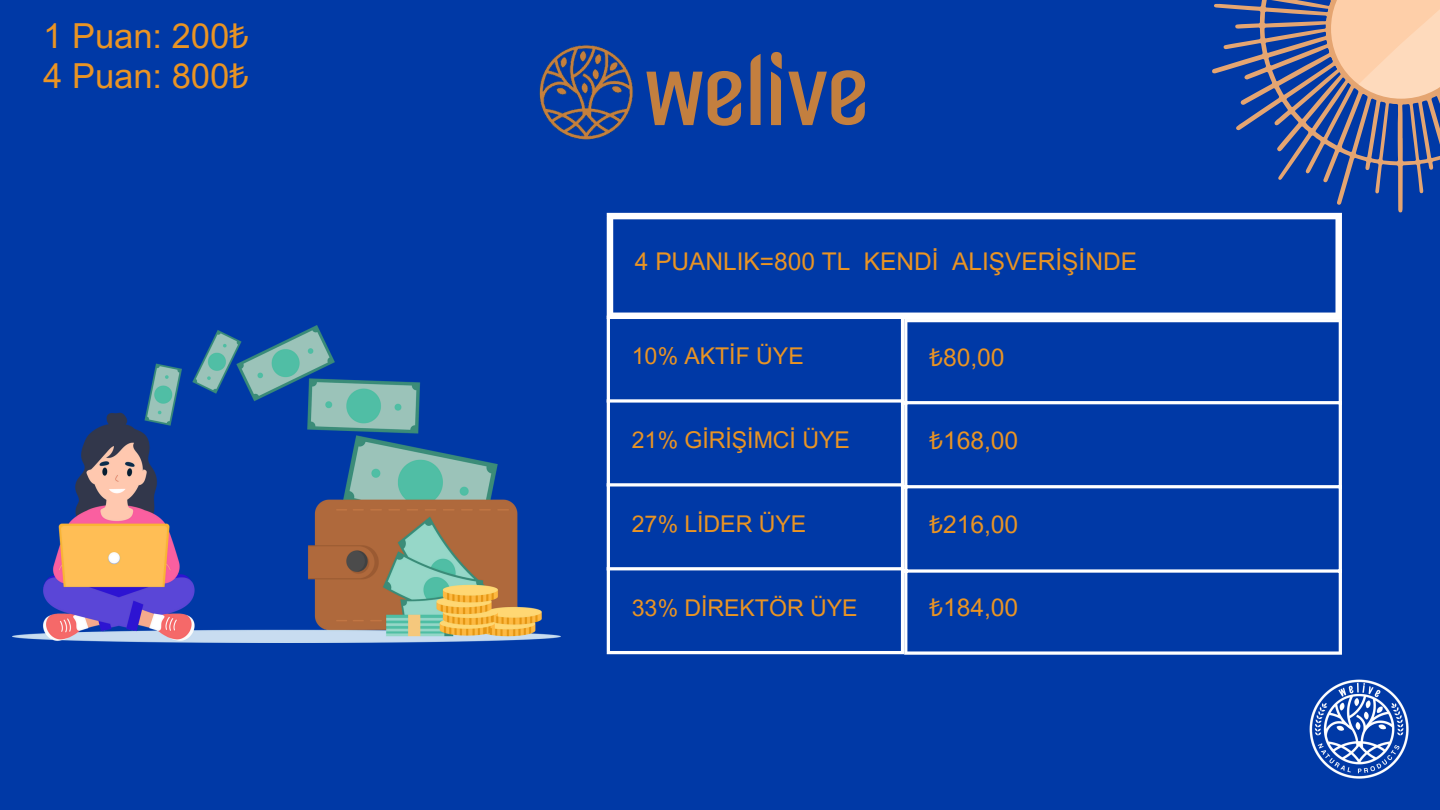
<style>
.page{position:relative;width:1440px;height:810px;background:#0039a6}
.page>*{position:absolute;margin:0;border:0;box-sizing:border-box;transform-origin:0 0}
.t1{font:34.5px "Arial MT Pro";color:#ea9423}
.t2{font:24.5px "Arial MT Pro";color:#ea9423}
.t3{font:23.1px "Arial MT Pro";color:#ea9423}
.s1{font-family:"Noto Sans"}
</style>
<div class="page">
<svg style="left:1212px;top:0;width:228px;height:213px"></svg>
<hr style="left:607px;top:319px;width:3px;height:332px;background:#fff">
<hr style="left:901px;top:319px;width:3px;height:332px;background:#fff">
<svg style="left:610px;top:399px;width:291px;height:4px"></svg>
<svg style="left:610px;top:483px;width:291px;height:4px"></svg>
<hr style="left:607px;top:567px;width:297px;height:3px;background:#fff">
<hr style="left:607px;top:651px;width:297px;height:3px;background:#fff">
<hr style="left:904px;top:322px;width:3px;height:329px;background:#fff">
<hr style="left:1339px;top:322px;width:3px;height:329px;background:#fff">
<hr style="left:904px;top:319px;width:438px;height:3px;background:#fff">
<hr style="left:904px;top:401px;width:438px;height:3px;background:#fff">
<hr style="left:904px;top:485px;width:438px;height:3px;background:#fff">
<svg style="left:907px;top:569px;width:432px;height:4px;background:#cfd9ee"></svg>
<svg style="left:904px;top:651px;width:438px;height:4px;background:#cfdaee"></svg>
<div style="left:607px;top:219px;width:6px;height:94px;background:#fff"></div>
<div style="left:1335px;top:219px;width:7px;height:94px;background:#fff"></div>
<div style="left:607px;top:213px;width:735px;height:6px;background:#fff"></div>
<div style="left:607px;top:313px;width:735px;height:6px;background:#fff"></div>
<img style="left:12px;top:326px;width:549px;height:316px">
<svg style="left:646px;top:71px;width:95px;height:55px"></svg>
<svg style="left:751px;top:54px;width:10px;height:71px"></svg>
<svg style="left:771px;top:52px;width:11px;height:73px"></svg>
<svg style="left:788px;top:70px;width:77px;height:55px"></svg>
<img style="left:539px;top:45px;width:94px;height:95px">
<img style="left:1309px;top:679px;width:100px;height:100px">
<p class="t1" style="left:43px;top:23px;width:207px">1 Puan: 200<span class="s1">₺</span></p>
<p class="t1" style="left:43px;top:63px;width:207px">4 Puan: 800<span class="s1">₺</span></p>
<p class="t2" style="left:635px;top:252px;width:504px">4 PUANLIK=800 TL KENDİ ALIŞVERİŞİNDE</p>
<h1 class="t3" style="left:632px;top:347px;width:174px">10% AKTİF ÜYE</h1>
<p class="t2" style="left:929px;top:348px;width:77px"><span class="s1">₺</span>80,00</p>
<h1 class="t3" style="left:632px;top:431px;width:220px">21% GİRİŞİMCİ ÜYE</h1>
<p class="t2" style="left:929px;top:431px;width:91px"><span class="s1">₺</span>168,00</p>
<p class="t3" style="left:632px;top:515px;width:176px">27% LİDER ÜYE</p>
<p class="t2" style="left:929px;top:515px;width:91px"><span class="s1">₺</span>216,00</p>
<p class="t3" style="left:632px;top:599px;width:227px">33% DİREKTÖR ÜYE</p>
<p class="t2" style="left:929px;top:598px;width:91px"><span class="s1">₺</span>184,00</p>
</div>
